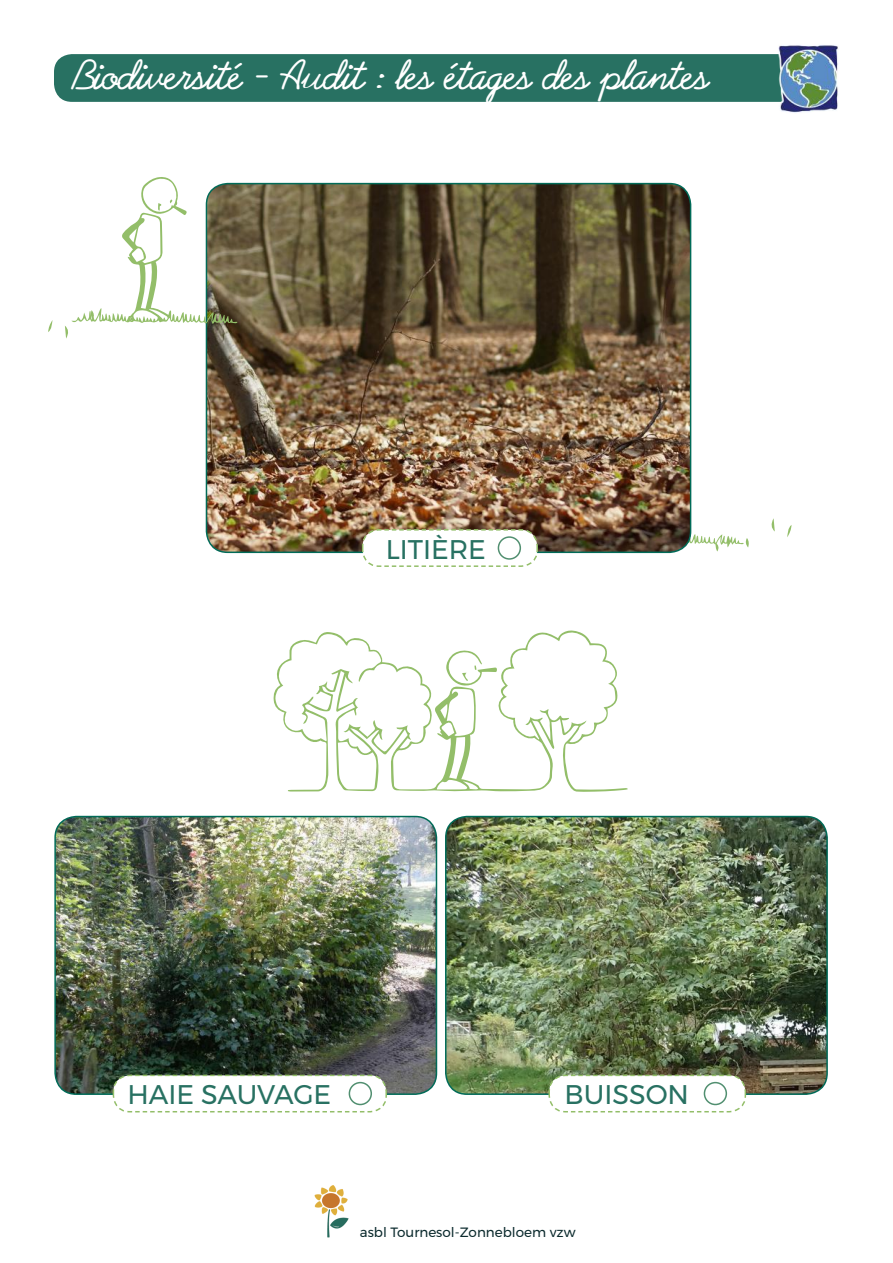
<style>
.page{position:relative;width:893px;height:1263px;background:#fff}
.page>*{position:absolute;margin:0;border:0;box-sizing:border-box;transform-origin:0 0}
.t1{font:45px "Abrazo Script S Si Normal";letter-spacing:-.015em;color:#fff}
.t2{font:27px "Montserrat";color:#287162}
.t3{font:13.5px "Montserrat";color:#0c2b2e}
</style>
<div class="page">
<img style="left:314px;top:1185px;width:35px;height:53px">
<div style="left:54px;top:54px;width:777px;height:48px;background:#287162;border-radius:18px"></div>
<img style="left:768px;top:45px;width:70px;height:68px">
<img style="left:206px;top:184px;width:485px;height:368px">
<div style="left:206px;top:183px;width:485px;height:370px;border:2px solid #016b58;border-radius:21px"></div>
<img style="left:56px;top:816px;width:380px;height:278px">
<div style="left:54px;top:816px;width:383px;height:279px;border:2px solid #016b58;border-radius:21px"></div>
<img style="left:446px;top:816px;width:381px;height:278px">
<div style="left:445px;top:816px;width:383px;height:279px;border:2px solid #016b58;border-radius:21px"></div>
<svg style="left:361px;top:528px;width:178px;height:39px"></svg>
<svg style="left:112px;top:1074px;width:276px;height:39px"></svg>
<svg style="left:548px;top:1074px;width:199px;height:39px"></svg>
<div style="left:498px;top:536px;width:23px;height:24px;border:2px solid #518f70;border-radius:50%"></div>
<div style="left:349px;top:1082px;width:23px;height:23px;border:2px solid #518f70;border-radius:50%"></div>
<div style="left:704px;top:1082px;width:23px;height:23px;border:2px solid #518f70;border-radius:50%"></div>
<svg style="left:273px;top:630px;width:355px;height:162px"></svg>
<svg style="left:445px;top:649px;width:52px;height:38px"></svg>
<svg style="left:48px;top:320px;width:5px;height:12px"></svg>
<svg style="left:65px;top:177px;width:172px;height:162px"></svg>
<svg style="left:787px;top:525px;width:4px;height:12px"></svg>
<svg style="left:771px;top:518px;width:4px;height:14px"></svg>
<svg style="left:594px;top:520px;width:155px;height:31px"></svg>
<p class="t1" style="left:71px;top:53px;width:640px">Biodiversité - Audit : les étages des plantes</p>
<p class="t2" style="left:386px;top:528px;width:102px">LITIÈRE</p>
<p class="t2" style="left:127px;top:1074px;width:205px">HAIE SAUVAGE</p>
<p class="t2" style="left:565px;top:1074px;width:126px">BUISSON</p>
<p class="t3" style="left:360px;top:1222px;width:217px">asbl Tournesol-Zonnebloem vzw</p>
</div>
